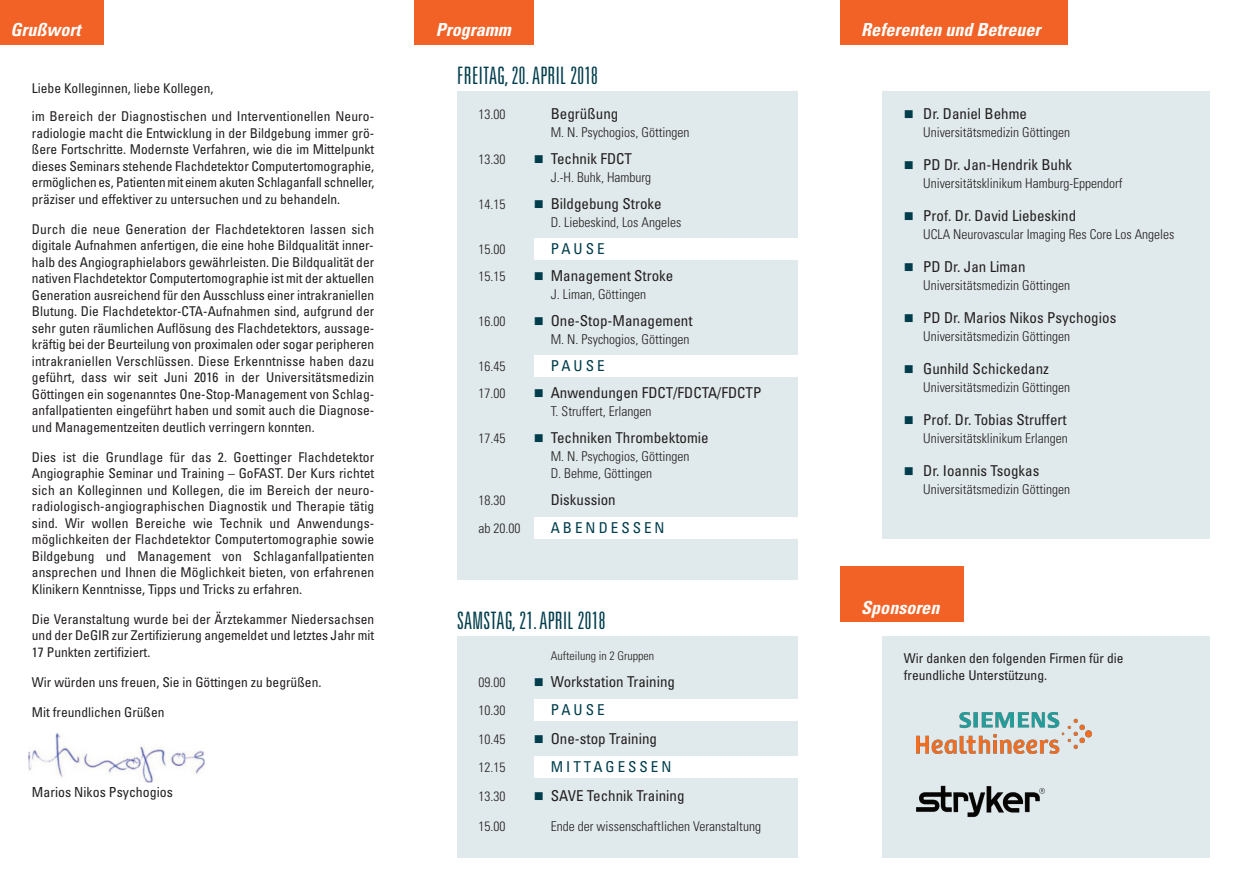
<style>
.page{position:relative;width:1242px;height:872px;background:#fff}
.page>*{position:absolute;margin:0;border:0;box-sizing:border-box;transform-origin:0 0}
.t1{font:300 ultra-condensed 24px "Univers LT Std";letter-spacing:.015em;color:#003d4c}
.t2{font:italic 700 condensed 18px "Univers LT Std";color:#fff}
.t3{font:condensed 15px "Univers LT Std";color:#231f20}
.t4{font:condensed 15px "Univers LT Std";letter-spacing:.2em;color:#003d4c}
.t5{font:condensed 13.8px "Univers LT Std";color:#231f20}
.t6{font:condensed 13.5px/16.5px "Univers LT Std";color:#231f20;text-align:justify}
.t7{font:300 condensed 13.5px/16.5px "Univers LT Std";color:#231f20}
.t8{font:300 condensed 12px "Univers LT Std";color:#231f20}
.s1{color:#003d4c}
</style>
<div class="page">
<div style="left:0;top:0;width:104px;height:45px;background:#f26226"></div>
<div style="left:457px;top:91px;width:340px;height:488px;background:#e0e9eb"></div>
<div style="left:882px;top:91px;width:328px;height:448px;background:#e0e9eb"></div>
<div style="left:457px;top:636px;width:340px;height:221px;background:#e0e9eb"></div>
<img style="left:28px;top:733px;width:176px;height:49px">
<div style="left:882px;top:636px;width:328px;height:221px;background:#e0e9eb"></div>
<img style="left:916px;top:712px;width:175px;height:41px">
<img style="left:916px;top:785px;width:129px;height:32px">
<div style="left:534px;top:238px;width:276px;height:21px;background:#fff"></div>
<div style="left:534px;top:355px;width:276px;height:21px;background:#fff"></div>
<div style="left:534px;top:517px;width:276px;height:22px;background:#fff"></div>
<div style="left:534px;top:699px;width:276px;height:21px;background:#fff"></div>
<div style="left:534px;top:756px;width:276px;height:21px;background:#fff"></div>
<div style="left:415px;top:0;width:119px;height:45px;background:#f26226"></div>
<div style="left:840px;top:0;width:227px;height:45px;background:#f26226"></div>
<div style="left:840px;top:566px;width:123px;height:56px;background:#f26226"></div>
<h2 class="t2" style="left:11px;top:23px;width:72px">Grußwort</h2>
<p class="t6" style="left:32px;top:75px;width:344px;line-height:28.5px">Liebe Kolleginnen, liebe Kollegen,<br>im Bereich der Diagnostischen und Interventionellen Neuro-</p>
<p class="t6" style="left:32px;top:126px;width:344px">radiologie macht die Entwicklung in der Bildgebung immer grö&shy;ßere Fortschritte. Modernste Verfahren, wie die im Mittelpunkt dieses Seminars stehende Flachdetektor Computertomographie, ermöglichen es, Patientenmit einem akuten Schlaganfall schneller, präziser und effektiver zu untersuchen und zu behandeln.</p>
<p class="t6" style="left:32px;top:222px;width:344px">Durch die neue Generation der Flachdetektoren lassen sich digitale Aufnahmen anfertigen, die eine hohe Bildqualität inner&shy;halb des Angiographielabors gewährleisten. Die Bildqualität der nativen Flachdetektor Computertomographie ist mit der aktuellen Generation ausreichend für den Ausschluss einer intrakraniellen Blutung. Die Flachdetektor-CTA-Aufnahmen sind, aufgrund der sehr guten räumlichen Auflösung des Flachdetektors, aussage&shy;kräftig bei der Beurteilung von proximalen oder sogar peripheren intrakraniellen Verschlüssen. Diese Erkenntnisse haben dazu geführt, dass wir seit Juni 2016 in der Universitätsmedizin Göttingen ein sogenanntes One-Stop-Management von Schlag&shy;anfallpatienten eingeführt haben und somit auch die Diagnose&shy;und Managementzeiten deutlich verringern konnten.</p>
<p class="t6" style="left:32px;top:450px;width:344px">Dies ist die Grundlage für das 2. Goettinger Flachdetektor Angiographie Seminar und Training – GoFAST. Der Kurs richtet sich an Kolleginnen und Kollegen, die im Bereich der neuro&shy;radiologisch-angiographischen Diagnostik und Therapie tätig sind. Wir wollen Bereiche wie Technik und Anwendungs&shy;möglichkeiten der Flachdetektor Computertomographie sowie Bildgebung und Management von Schlaganfallpatienten ansprechen und Ihnen die Möglichkeit bieten, von erfahrenen Klinikern Kenntnisse, Tipps und Tricks zu erfahren.</p>
<p class="t6" style="left:32px;top:612px;width:344px">Die Veranstaltung wurde bei der Ärztekammer Niedersachsen und der DeGIR zur Zertifizierung angemeldet und letztes Jahr mit 17 Punkten zertifiziert.</p>
<p class="t6" style="left:32px;top:675px;width:291px">Wir würden uns freuen, Sie in Göttingen zu begrüßen.</p>
<p class="t6" style="left:32px;top:705px;width:134px">Mit freundlichen Grüßen</p>
<p class="t5" style="left:32px;top:786px;width:143px">Marios Nikos Psychogios</p>
<h2 class="t2" style="left:436px;top:23px;width:76px">Programm</h2>
<h2 class="t2" style="left:861px;top:23px;width:180px">Referenten und Betreuer</h2>
<h1 class="t1" style="left:457px;top:66px;width:142px">FREITAG, 20.APRIL 2018</h1>
<p class="t7" style="left:478px;top:107px;width:28px">13.00</p>
<p class="t3" style="left:551px;top:108px;width:69px">Begrüßung</p>
<p class="t7" style="left:551px;top:125px;width:140px">M. N. Psychogios, Göttingen</p>
<p class="t7" style="left:478px;top:152px;width:28px">13.30</p>
<p class="t3" style="left:534px;top:153px;width:100px"><span class="s1">■</span> Technik FDCT</p>
<p class="t7" style="left:551px;top:170px;width:102px">J.-H. Buhk, Hamburg</p>
<p class="t7" style="left:478px;top:197px;width:28px">14.15</p>
<p class="t3" style="left:534px;top:198px;width:129px"><span class="s1">■</span> Bildgebung Stroke</p>
<p class="t7" style="left:551px;top:215px;width:132px">D. Liebeskind, Los Angeles</p>
<p class="t7" style="left:478px;top:242px;width:28px">15.00</p>
<p class="t4" style="left:551px;top:243px;width:55px">PAUSE</p>
<p class="t7" style="left:478px;top:269px;width:28px">15.15</p>
<p class="t3" style="left:534px;top:270px;width:141px"><span class="s1">■</span> Management Stroke</p>
<p class="t7" style="left:551px;top:287px;width:97px">J. Liman, Göttingen</p>
<p class="t7" style="left:478px;top:314px;width:28px">16.00</p>
<p class="t3" style="left:534px;top:315px;width:160px"><span class="s1">■</span> One-Stop-Management</p>
<p class="t7" style="left:551px;top:332px;width:140px">M. N. Psychogios, Göttingen</p>
<p class="t7" style="left:478px;top:359px;width:28px">16.45</p>
<p class="t4" style="left:551px;top:360px;width:55px">PAUSE</p>
<p class="t7" style="left:478px;top:386px;width:28px">17.00</p>
<p class="t3" style="left:534px;top:387px;width:229px"><span class="s1">■</span> Anwendungen FDCT/FDCTA/FDCTP</p>
<p class="t7" style="left:551px;top:404px;width:102px">T. Struffert, Erlangen</p>
<p class="t7" style="left:478px;top:431px;width:28px">17.45</p>
<p class="t3" style="left:534px;top:432px;width:176px"><span class="s1">■</span> Techniken Thrombektomie</p>
<p class="t7" style="left:551px;top:449px;width:140px">M. N. Psychogios, Göttingen<br>D. Behme, Göttingen</p>
<p class="t7" style="left:478px;top:493px;width:28px">18.30</p>
<p class="t3" style="left:551px;top:494px;width:66px">Diskussion</p>
<p class="t7" style="left:478px;top:521px;width:43px">ab 20.00</p>
<p class="t4" style="left:551px;top:522px;width:115px">ABENDESSEN</p>
<h1 class="t1" style="left:457px;top:612px;width:150px">SAMSTAG, 21.APRIL 2018</h1>
<p class="t8" style="left:551px;top:651px;width:105px">Aufteilung in 2 Gruppen</p>
<p class="t7" style="left:478px;top:674px;width:28px">09.00</p>
<p class="t3" style="left:534px;top:675px;width:143px"><span class="s1">■</span> Workstation Training</p>
<p class="t7" style="left:478px;top:703px;width:28px">10.30</p>
<p class="t4" style="left:551px;top:704px;width:55px">PAUSE</p>
<p class="t7" style="left:478px;top:731px;width:28px">10.45</p>
<p class="t3" style="left:534px;top:732px;width:125px"><span class="s1">■</span> One-stop Training</p>
<p class="t7" style="left:478px;top:760px;width:28px">12.15</p>
<p class="t4" style="left:551px;top:761px;width:122px">MITTAGESSEN</p>
<p class="t7" style="left:478px;top:788px;width:28px">13.30</p>
<p class="t3" style="left:534px;top:789px;width:152px"><span class="s1">■</span> SAVE Technik Training</p>
<p class="t7" style="left:478px;top:818px;width:28px">15.00</p>
<p class="t7" style="left:551px;top:818px;width:212px">Ende der wissenschaftlichen Veranstaltung</p>
<p class="t3" style="left:904px;top:108px;width:125px"><span class="s1">■</span> Dr. Daniel Behme</p>
<p class="t7" style="left:923px;top:125px;width:148px">Universitätsmedizin Göttingen</p>
<p class="t3" style="left:904px;top:159px;width:170px"><span class="s1">■</span> PD Dr. Jan-Hendrik Buhk</p>
<p class="t7" style="left:923px;top:176px;width:201px">Universitätsklinikum Hamburg-Eppendorf</p>
<p class="t3" style="left:904px;top:210px;width:174px"><span class="s1">■</span> Prof. Dr. David Liebeskind</p>
<p class="t7" style="left:923px;top:227px;width:253px">UCLA Neurovascular Imaging Res Core Los Angeles</p>
<p class="t3" style="left:904px;top:261px;width:123px"><span class="s1">■</span> PD Dr. Jan Liman</p>
<p class="t7" style="left:923px;top:278px;width:148px">Universitätsmedizin Göttingen</p>
<p class="t3" style="left:904px;top:312px;width:214px"><span class="s1">■</span> PD Dr. Marios Nikos Psychogios</p>
<p class="t7" style="left:923px;top:329px;width:148px">Universitätsmedizin Göttingen</p>
<p class="t3" style="left:904px;top:363px;width:147px"><span class="s1">■</span> Gunhild Schickedanz</p>
<p class="t7" style="left:923px;top:380px;width:148px">Universitätsmedizin Göttingen</p>
<p class="t3" style="left:904px;top:414px;width:164px"><span class="s1">■</span> Prof. Dr. Tobias Struffert</p>
<p class="t7" style="left:923px;top:431px;width:146px">Universitätsklinikum Erlangen</p>
<p class="t3" style="left:904px;top:465px;width:137px"><span class="s1">■</span> Dr. Ioannis Tsogkas</p>
<p class="t7" style="left:923px;top:482px;width:148px">Universitätsmedizin Göttingen</p>
<h2 class="t2" style="left:861px;top:600px;width:79px">Sponsoren</h2>
<p class="t6" style="left:904px;top:650px;width:221px;line-height:17.2px">Wir danken den folgenden Firmen für die freundliche Unterstützung.</p>
</div>
